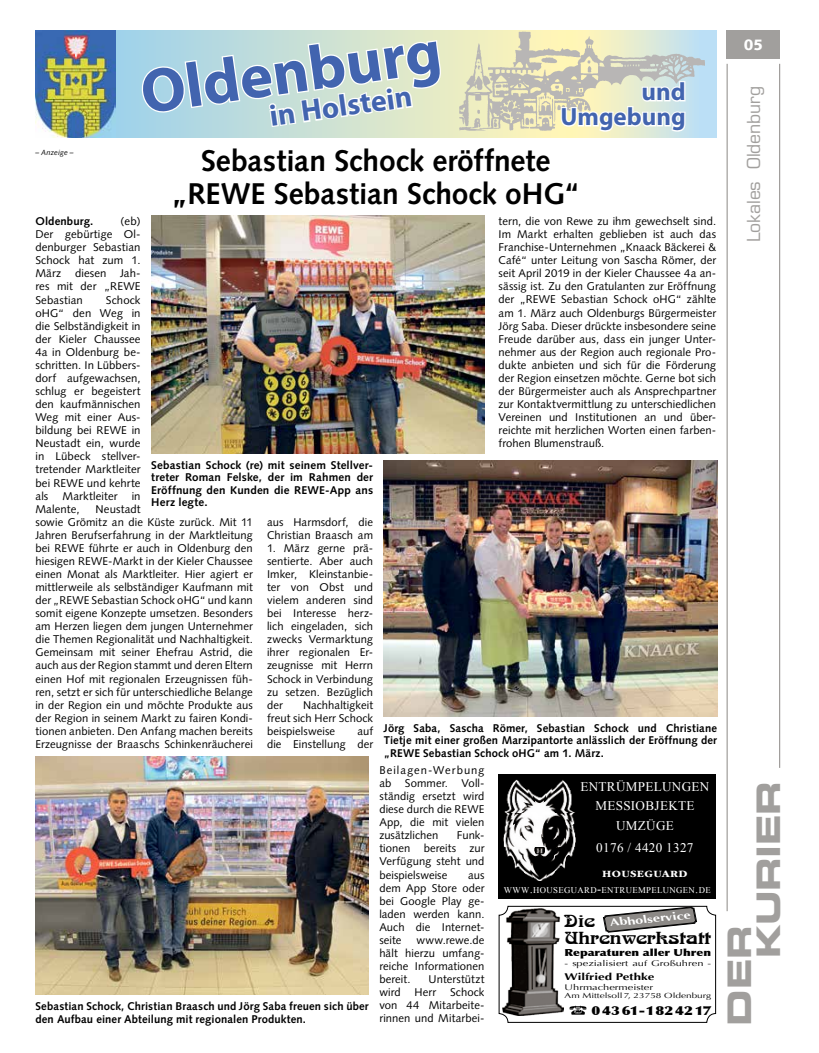
<style>
.page{position:relative;width:819px;height:1053px;background:#fff}
.page>*{position:absolute;margin:0;border:0;box-sizing:border-box;transform-origin:0 0}
.t1{font:700 62.5px "Myriad Pro";color:#4264af}
.t2{font:32.5px/28.9px "Eurostile LT Std Bold Ex 2";letter-spacing:-.01em;color:#a19f9d}
.t3{font:700 30px/32.5px "Syntax LT Std";letter-spacing:-.005em;color:#000;text-align:center}
.t4{font:700 30px "Myriad Pro";color:#4264af}
.t5{font:700 25px/25px "Myriad Pro";color:#4264af;text-align:right}
.t6{font:17.5px "Eurostile LT Std";letter-spacing:-.005em;color:#a19f9d}
.t7{font:17px/17px "Arnold Boecklin";color:#000;scale:1.2 1}
.t8{font:900 15px "Syntax LT Std";color:#fff}
.t9{font:13.12px/19.5px "Times New Roman";letter-spacing:.025em;color:#fff;text-align:center}
.t10{font:900 12.5px "Optima";letter-spacing:.025em;color:#000;scale:1.2 1}
.t11{font:11.25px/13px "Syntax";letter-spacing:.005em;color:#000;text-align:justify}
.t12{font:700 11.25px/12.5px "Syntax LT Std";letter-spacing:.01em;color:#000;text-align:justify}
.t13{font:700 11.25px "Syntax";letter-spacing:.01em;color:#000}
.t14{font:700 10.62px "Optima";color:#fff;scale:1.35 1}
.t15{font:700 10px "ITC Garamond Std";letter-spacing:.03em;color:#fff;scale:1.14 1}
.t16{font:900 9.75px "Optima";color:#000;scale:1.23 1}
.t17{font:700 9.75px "Optima";color:#000;scale:1.36 1}
.t18{font:8.75px "Times New Roman";letter-spacing:.04em;color:#fff}
.t19{font:8.12px "Optima";color:#000;scale:1.36 1}
.t20{font:italic 7.5px "Syntax LT Std";letter-spacing:.01em;color:#000}
.t21{font:7.38px "Optima";color:#000;scale:1.36 1}
.s1{font-size:12.5px}
</style>
<div class="page">
<hr style="left:726px;top:64px;width:1px;height:847px;background:#8c8986">
<hr style="left:779px;top:64px;width:1px;height:703px;background:#8c8986">
<div style="left:726px;top:30px;width:54px;height:29px;background:#a19f9d"></div>
<div style="left:498px;top:905px;width:218px;height:117px;border:1px solid #000;border-radius:9px"></div>
<img style="left:502px;top:907px;width:61px;height:108px">
<svg style="left:569px;top:1005px;width:17px;height:9px"></svg>
<svg style="left:603px;top:906px;width:94px;height:26px"></svg>
<div style="left:498px;top:774px;width:218px;height:124px;background:#000"></div>
<img style="left:504px;top:780px;width:71px;height:100px">
<svg style="left:115px;top:31px;width:601px;height:106px;background:#c1ddda"></svg>
<img style="left:35px;top:31px;width:80px;height:106px">
<svg style="left:141px;top:39px;width:302px;height:89px"></svg>
<img style="left:459px;top:31px;width:245px;height:102px">
<svg style="left:559px;top:66px;width:128px;height:71px"></svg>
<img style="left:35px;top:756px;width:334px;height:238px">
<img style="left:151px;top:215px;width:333px;height:238px">
<img style="left:384px;top:460px;width:333px;height:256px">
<p class="t20" style="left:35px;top:148px;width:40px">– Anzeige –</p>
<p class="t1" style="left:136px;top:58px;width:304px;rotate:-8deg">Oldenburg</p>
<p class="t4" style="left:267px;top:99px;width:145px;rotate:-8deg">in Holstein</p>
<p class="t5" style="left:560px;top:80px;width:127px">und<br>Umgebung</p>
<p class="t3" style="left:171px;top:145px;width:411px">Sebastian Schock eröffnete „REWE Sebastian Schock oHG“</p>
<p class="t11" style="left:35px;top:215px;width:107px;text-indent:85px">(eb)<br>Der gebürtige Ol&shy;denburger Sebastian Schock hat zum 1.<br>März diesen Jah&shy;res mit der „REWE Sebastian</p>
<p class="t13" style="left:35px;top:215px;width:59px">Oldenburg.</p>
<p class="t11" style="left:35px;top:293px;width:107px;text-indent:70px">Schock oHG“ den Weg in die Selbständigkeit in der Kieler Chaussee 4a in Oldenburg be&shy;schritten. In Lübbers&shy;dorf aufgewachsen, schlug er begeistert den kaufmännischen Weg mit einer Aus&shy;bildung bei REWE in Neustadt ein, wurde in Lübeck stellver&shy;tretender Marktleiter bei REWE und kehrte als</p>
<p class="t12" style="left:151px;top:458px;width:223px">Sebastian Schock (re) mit seinem Stellver&shy;treter Roman Felske, der im Rahmen der Eröffnung den Kunden die REWE-App ans Herz legte.</p>
<p class="t11" style="left:63px;top:489px;width:56px">Marktleiter</p>
<p class="t11" style="left:132px;top:489px;width:10px">in</p>
<p class="t11" style="left:35px;top:502px;width:46px">Malente,</p>
<p class="t11" style="left:35px;top:502px;width:219px;text-align:left;text-indent:60px">Neustadt<br>sowie Grömitz an die Küste zurück. Mit 11<br>Jahren Berufserfahrung in der Marktleitung bei REWE führte er auch in Oldenburg den hiesigen REWE-Markt in der Kieler Chaussee einen Monat als Marktleiter. Hier agiert er mittlerweile als selbständiger Kaufmann mit der „REWE Sebastian Schock oHG“ und kann somit eigene Konzepte umsetzen. Besonders am Herzen liegen dem jungen Unternehmer die Themen Regionalität und Nachhaltigkeit.<br>Gemeinsam mit seiner Ehefrau Astrid, die auch aus der Region stammt und deren Eltern einen Hof mit regionalen Erzeugnissen füh&shy;ren, setzt er sich für unterschiedliche Belange in der Region ein und möchte Produkte aus der Region in seinem Markt zu fairen Kondi&shy;tionen anbieten. Den Anfang machen bereits Erzeugnisse der Braaschs Schinkenräucherei</p>
<p class="t11" style="left:267px;top:515px;width:108px">aus Harmsdorf, die<br>Christian Braasch am</p>
<p class="t11" style="left:267px;top:541px;width:108px">1. März gerne prä&shy;sentierte. Aber auch Imker, Kleinstanbie&shy;ter von Obst und vielem anderen sind bei Interesse herz&shy;lich eingeladen, sich zwecks Vermarktung ihrer regionalen Er&shy;zeugnisse mit Herrn Schock in Verbindung zu setzen. Bezüglich der</p>
<p class="t11" style="left:267px;top:698px;width:108px;text-indent:36px">Nachhaltigkeit freut sich Herr Schock beispielsweise</p>
<p class="t11" style="left:267px;top:724px;width:108px;text-align:right">auf<br>die Einstellung der</p>
<p class="t11" style="left:498px;top:215px;width:219px">tern, die von Rewe zu ihm gewechselt sind.<br>Im Markt erhalten geblieben ist auch das Franchise-Unternehmen „Knaack Bäckerei &amp; Café“ unter Leitung von Sascha Römer, der seit April 2019 in der Kieler Chaussee 4a an&shy;sässig ist. Zu den Gratulanten zur Eröffnung der „REWE Sebastian Schock oHG“ zählte am 1. März auch Oldenburgs Bürgermeister Jörg Saba. Dieser drückte insbesondere seine Freude darüber aus, dass ein junger Unter&shy;nehmer aus der Region auch regionale Pro&shy;dukte anbieten und sich für die Förderung der Region einsetzen möchte. Gerne bot sich der Bürgermeister auch als Ansprechpartner zur Kontaktvermittlung zu unterschiedlichen Vereinen und Institutionen an und über&shy;reichte mit herzlichen Worten einen farben&shy;frohen Blumenstrauß.</p>
<p class="t12" style="left:384px;top:721px;width:335px">Jörg Saba, Sascha Römer, Sebastian Schock und Christiane Tietje mit einer großen Marzipantorte anlässlich der Eröffnung der „REWE Sebastian Schock oHG“ am 1. März.</p>
<p class="t12" style="left:35px;top:1000px;width:335px">Sebastian Schock, Christian Braasch und Jörg Saba freuen sich über den Aufbau einer Abteilung mit regionalen Produkten.</p>
<p class="t11" style="left:379px;top:763px;width:107px">Beilagen-Werbung ab Sommer. Voll&shy;ständig ersetzt wird diese durch die REWE App, die mit vielen zusätzlichen</p>
<p class="t11" style="left:379px;top:828px;width:107px;text-indent:77px">Funk&shy;tionen bereits zur Verfügung steht und beispielsweise</p>
<p class="t11" style="left:379px;top:868px;width:107px;text-indent:89px">aus dem App Store oder bei Google Play ge&shy;laden werden kann.<br>Auch die Internet&shy;seite</p>
<p class="t11" style="left:379px;top:933px;width:107px;text-indent:37px">www.rewe.de hält hierzu umfang&shy;reiche Informationen bereit.</p>
<p class="t11" style="left:379px;top:972px;width:107px;text-indent:49px">Unterstützt wird Herr Schock von 44 Mitarbeite&shy;rinnen und Mitarbei-</p>
<p class="t9" style="left:580px;top:776px;width:130px">ENTRÜMPELUNGEN<br>MESSIOBJEKTE<br>UMZÜGE</p>
<p class="t9" style="left:596px;top:837px;width:99px">0176 / 4420 1327</p>
<p class="t15" style="left:602px;top:868px;width:76px">HOUSEGUARD</p>
<p class="t18" style="left:504px;top:883px;width:208px">WWW<span class="s1">.</span>HOUSEGUARD<span class="s1">-</span>ENTRUEMPELUNGEN<span class="s1">.</span>DE</p>
<p class="t14" style="left:609px;top:916px;width:62px;rotate:-6deg">Abholservice</p>
<p class="t7" style="left:564px;top:913px;width:123px">Die<br>Uhrenwerkstatt</p>
<p class="t16" style="left:564px;top:947px;width:121px">Reparaturen aller Uhren</p>
<p class="t19" style="left:564px;top:958px;width:109px">- spezialisiert auf Großuhren -</p>
<p class="t17" style="left:564px;top:971px;width:67px">Wilfried Pethke</p>
<p class="t19" style="left:564px;top:982px;width:66px">Uhrmachermeister</p>
<p class="t21" style="left:564px;top:991px;width:109px">Am Mittelsoll7, 23758 Oldenburg</p>
<p class="t10" style="left:591px;top:1002px;width:101px">04361-1824217</p>
<p class="t8" style="left:743px;top:36px;width:21px">05</p>
<p class="t6" style="left:743px;top:242px;width:158px;rotate:-90deg">Lokales Oldenburg</p>
<p class="t2" style="left:724px;top:958px;width:179px;text-indent:-67px;rotate:-90deg">Der<br>Kurier</p>
</div>
